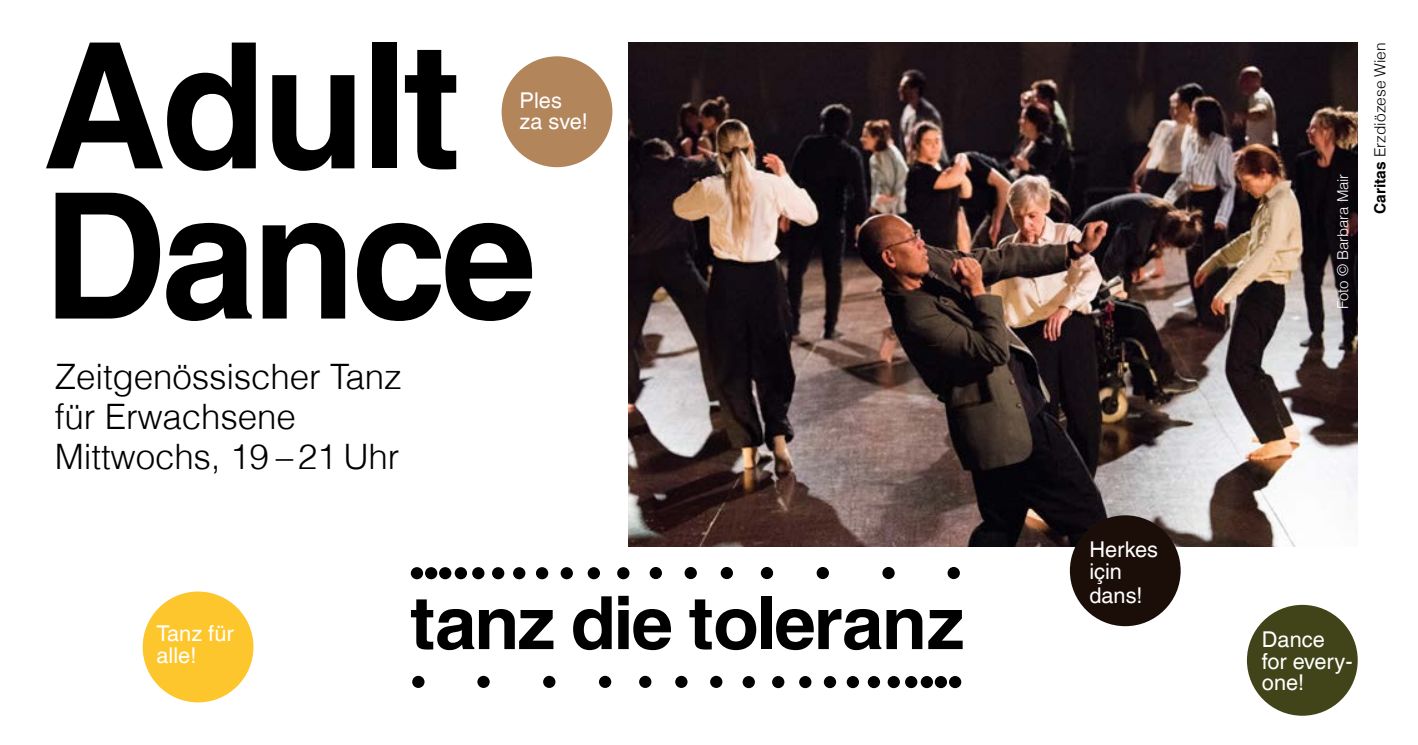
<style>
.page{position:relative;width:1418px;height:745px;background:#fff}
.page>*{position:absolute;margin:0;border:0;box-sizing:border-box;transform-origin:0 0}
.t1{font:700 175px/150px "Helvetica LT Com";letter-spacing:-.03em;color:#000}
.t2{font:300 35px/40px "Helvetica LT Com";letter-spacing:-.005em;color:#000}
.t3{font:21.75px/21.8px "Helvetica LT Com";color:#fff}
.t4{font:300 15.5px "Helvetica LT Com";color:#000}
.t5{font:300 15px "Helvetica LT Com";letter-spacing:-.005em;color:#fff}
.s1{font-weight:700}
</style>
<div class="page">
<img style="left:628px;top:43px;width:729px;height:503px">
<svg style="left:411px;top:599px;width:142px;height:50px"></svg>
<svg style="left:573px;top:596px;width:38px;height:53px"></svg>
<svg style="left:618px;top:595px;width:53px;height:54px"></svg>
<svg style="left:689px;top:599px;width:67px;height:50px"></svg>
<div style="left:761px;top:596px;width:10px;height:52px;background:#000"></div>
<svg style="left:776px;top:609px;width:146px;height:40px"></svg>
<svg style="left:928px;top:610px;width:34px;height:38px"></svg>
<div style="left:412px;top:675px;width:12px;height:12px;background:#000;border-radius:50%"></div>
<div style="left:477px;top:675px;width:12px;height:12px;background:#000;border-radius:50%"></div>
<div style="left:543px;top:675px;width:12px;height:12px;background:#000;border-radius:50%"></div>
<div style="left:599px;top:675px;width:12px;height:12px;background:#000;border-radius:50%"></div>
<div style="left:639px;top:675px;width:12px;height:12px;background:#000;border-radius:50%"></div>
<div style="left:675px;top:675px;width:12px;height:12px;background:#000;border-radius:50%"></div>
<div style="left:710px;top:675px;width:12px;height:12px;background:#000;border-radius:50%"></div>
<svg style="left:742px;top:675px;width:13px;height:12px"></svg>
<div style="left:772px;top:675px;width:12px;height:12px;background:#000;border-radius:50%"></div>
<div style="left:799px;top:675px;width:12px;height:12px;background:#000;border-radius:50%"></div>
<svg style="left:823px;top:675px;width:13px;height:12px"></svg>
<svg style="left:846px;top:675px;width:13px;height:12px"></svg>
<svg style="left:867px;top:675px;width:13px;height:12px"></svg>
<svg style="left:887px;top:675px;width:13px;height:12px"></svg>
<div style="left:905px;top:675px;width:12px;height:12px;background:#000;border-radius:50%"></div>
<svg style="left:920px;top:675px;width:13px;height:12px"></svg>
<svg style="left:934px;top:675px;width:13px;height:12px"></svg>
<div style="left:949px;top:675px;width:12px;height:12px;background:#000;border-radius:50%"></div>
<div style="left:947px;top:566px;width:12px;height:12px;background:#000;border-radius:50%"></div>
<div style="left:882px;top:566px;width:12px;height:12px;background:#000;border-radius:50%"></div>
<div style="left:816px;top:566px;width:13px;height:12px;background:#000;border-radius:50%"></div>
<svg style="left:760px;top:566px;width:13px;height:12px"></svg>
<svg style="left:720px;top:566px;width:13px;height:12px"></svg>
<div style="left:684px;top:566px;width:13px;height:12px;background:#000;border-radius:50%"></div>
<svg style="left:649px;top:566px;width:13px;height:12px"></svg>
<svg style="left:617px;top:566px;width:12px;height:13px"></svg>
<svg style="left:587px;top:566px;width:13px;height:13px"></svg>
<svg style="left:560px;top:566px;width:13px;height:13px"></svg>
<svg style="left:536px;top:566px;width:12px;height:13px"></svg>
<svg style="left:513px;top:566px;width:12px;height:13px"></svg>
<svg style="left:492px;top:566px;width:12px;height:13px"></svg>
<svg style="left:472px;top:566px;width:12px;height:13px"></svg>
<svg style="left:455px;top:566px;width:12px;height:13px"></svg>
<svg style="left:439px;top:566px;width:12px;height:13px"></svg>
<svg style="left:425px;top:566px;width:12px;height:13px"></svg>
<div style="left:411px;top:566px;width:12px;height:13px;background:#000;border-radius:50%"></div>
<div style="left:1069px;top:515px;width:111px;height:110px;background:#1b0e08;border-radius:50%"></div>
<div style="left:143px;top:591px;width:110px;height:111px;background:#fdc62c;border-radius:50%"></div>
<div style="left:1246px;top:604px;width:111px;height:111px;background:#404418;border-radius:50%"></div>
<div style="left:501px;top:56px;width:111px;height:111px;background:#b2855b;border-radius:50%"></div>
<h1 class="t1" style="left:43px;top:32px;width:496px">Adult<br>Dance</h1>
<p class="t3" style="left:519px;top:89px;width:70px">Ples za sve!</p>
<h2 class="t2" style="left:55px;top:356px;width:348px">Zeitgenössischer Tanz für Erwachsene<br>Mittwochs, 19 – 21 Uhr</h2>
<p class="t5" style="left:1333px;top:309px;width:137px;rotate:-90deg">Foto © Barbara Mair</p>
<p class="t4" style="left:1370px;top:214px;width:173px;rotate:-90deg"><span class="s1">Caritas</span> Erzdiözese Wien</p>
<p class="t3" style="left:1089px;top:538px;width:70px">Herkes için</p>
<p class="t3" style="left:1089px;top:584px;width:55px">dans!</p>
<p class="t3" style="left:156px;top:622px;width:79px">Tanz für alle!</p>
<p class="t3" style="left:1261px;top:627px;width:92px">Dance for every&shy;one!</p>
</div>
